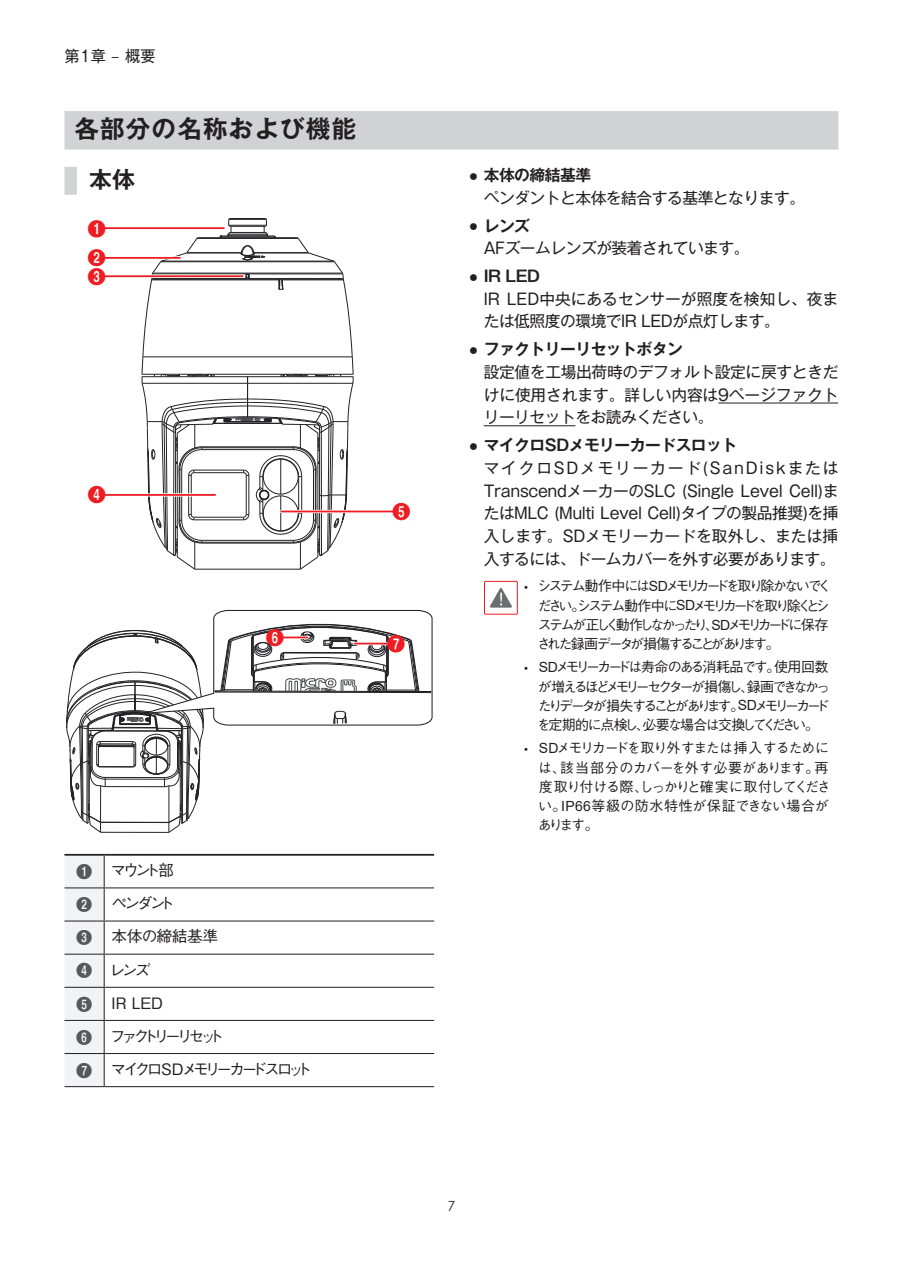
<style>
.page{position:relative;width:903px;height:1275px;background:#fff}
.page>*{position:absolute;margin:0;border:0;box-sizing:border-box;transform-origin:0 0}
.t1{font:700 24.5px "Gothic MB101 Pro De";letter-spacing:.05em;color:#231f20}
.t2{font:700 22.75px "Gothic MB101 Pro De";color:#231f20}
.t3{font:18.03px/29.8px "Numberblackfilled";color:#ee1d23}
.t4{font:15.75px/22.8px "Gothic MB101 Pro";letter-spacing:-.03em;color:#231f20;text-align:justify}
.t5{font:500 15.75px/33.1px "Gothic BBB Pro";letter-spacing:-.205em;color:#231f20}
.t6{font:700 15.75px "Gothic MB101 Pro De";letter-spacing:-.03em;color:#231f20}
.t7{font:15.75px/22.8px "Gothic MB101 Pro";color:#231f20}
.t8{font:15.75px "Gothic MB101 Pro";letter-spacing:-.03em;color:#231f20;scale:.96 1}
.t9{font:500 14px/19.2px "Gothic BBB Pr 6 N";letter-spacing:-.145em;color:#231f20;text-align:justify}
.t10{font:500 14px/19.2px "Gothic BBB Pr 6 N";letter-spacing:-.195em;color:#231f20}
.t11{font:500 14px/19.2px "Gothic BBB Pr 6 N";letter-spacing:-.05em;color:#231f20}
.t12{font:14px "Century Gothic";color:#231f20;scale:.96 1}
.s1{font-family:"Numberblackfilled";font-weight:400;color:#57585a}
.s2{font-family:"Arial";font-weight:400}
.s3{font-family:"Myriad Pro";font-weight:400}
</style>
<div class="page">
<div style="left:64px;top:111px;width:774px;height:39px;background:#d1d2d4"></div>
<div style="left:64px;top:167px;width:13px;height:28px;background:#d1d2d4"></div>
<svg style="left:141px;top:218px;width:213px;height:352px"></svg>
<hr style="left:102px;top:226px;width:122px;height:4px;background:#fff">
<hr style="left:102px;top:227px;width:122px;height:2px;background:#ee1d23">
<hr style="left:102px;top:256px;width:78px;height:3px;background:#fff">
<hr style="left:102px;top:257px;width:78px;height:2px;background:#ee1d23">
<svg style="left:141px;top:493px;width:74px;height:4px"></svg>
<hr style="left:102px;top:494px;width:113px;height:2px;background:#ee1d23">
<hr style="left:281px;top:510px;width:114px;height:3px;background:#fff">
<hr style="left:281px;top:511px;width:114px;height:1px;background:#ee1d23">
<hr style="left:102px;top:275px;width:141px;height:3px;background:#fff">
<hr style="left:102px;top:275px;width:141px;height:2px;background:#ee1d23">
<svg style="left:66px;top:609px;width:367px;height:224px"></svg>
<hr style="left:355px;top:642px;width:32px;height:3px;background:#fff">
<hr style="left:355px;top:643px;width:32px;height:1px;background:#ee1d23">
<div style="left:64px;top:856px;width:40px;height:230px;background:#f2f3f4"></div>
<hr style="left:64px;top:854px;width:40px;height:2px;background:#231f20">
<hr style="left:104px;top:854px;width:330px;height:2px;background:#231f20">
<hr style="left:104px;top:856px;width:1px;height:31px;background:#231f20">
<hr style="left:64px;top:887px;width:40px;height:1px;background:#231f20">
<hr style="left:104px;top:887px;width:330px;height:1px;background:#231f20">
<hr style="left:104px;top:888px;width:1px;height:33px;background:#231f20">
<hr style="left:64px;top:921px;width:40px;height:1px;background:#231f20">
<hr style="left:104px;top:921px;width:330px;height:1px;background:#231f20">
<hr style="left:104px;top:921px;width:1px;height:33px;background:#231f20">
<hr style="left:64px;top:954px;width:40px;height:1px;background:#231f20">
<hr style="left:104px;top:954px;width:330px;height:1px;background:#231f20">
<hr style="left:104px;top:955px;width:1px;height:32px;background:#231f20">
<hr style="left:64px;top:987px;width:40px;height:1px;background:#231f20">
<hr style="left:104px;top:987px;width:330px;height:1px;background:#231f20">
<hr style="left:104px;top:988px;width:1px;height:32px;background:#231f20">
<hr style="left:64px;top:1020px;width:40px;height:1px;background:#231f20">
<hr style="left:104px;top:1020px;width:330px;height:1px;background:#231f20">
<hr style="left:104px;top:1021px;width:1px;height:32px;background:#231f20">
<hr style="left:64px;top:1053px;width:40px;height:1px;background:#231f20">
<hr style="left:104px;top:1053px;width:330px;height:1px;background:#231f20">
<hr style="left:104px;top:1054px;width:1px;height:32px;background:#231f20">
<hr style="left:64px;top:1086px;width:40px;height:1px;background:#231f20">
<hr style="left:104px;top:1086px;width:330px;height:1px;background:#231f20">
<hr style="left:718px;top:403px;width:120px;height:1px;background:#231f20">
<hr style="left:484px;top:425px;width:91px;height:1px;background:#231f20">
<svg style="left:490px;top:588px;width:22px;height:20px"></svg>
<div style="left:484px;top:581px;width:34px;height:34px;border:1px solid #ee1d23"></div>
<p class="t8" style="left:64px;top:43px;width:96px">第1章 – 概要</p>
<h1 class="t1" style="left:74px;top:109px;width:283px">各部分の名称および機能</h1>
<h2 class="t2" style="left:89px;top:161px;width:47px">本体</h2>
<p class="t3" style="left:87px;top:213px;width:21px">1<br>2</p>
<p class="t3" style="left:87px;top:261px;width:21px">3</p>
<p class="t3" style="left:87px;top:480px;width:21px">4</p>
<p class="t3" style="left:392px;top:497px;width:21px">5</p>
<p class="t3" style="left:265px;top:623px;width:21px">6</p>
<p class="t3" style="left:387px;top:629px;width:21px">7</p>
<p class="t5" style="left:76px;top:852px;width:237px"><span class="s1">1</span> マウント部<br><span class="s1">2</span> ペンダント<br><span class="s1">3</span> 本体の締結基準<br><span class="s1">4</span> レンズ<br><span class="s1">5</span> IR LED<br><span class="s1">6</span> ファクトリーリセット<br><span class="s1">7</span> マイクロS Dメモリーカードスロット</p>
<p class="t6" style="left:469px;top:162px;width:124px"><span class="s2">●</span> 本体の締結基準</p>
<p class="t4" style="left:484px;top:184px;width:323px">ペンダントと本体を結合する基準となります。</p>
<p class="t6" style="left:469px;top:212px;width:63px"><span class="s2">●</span> レンズ</p>
<p class="t4" style="left:484px;top:235px;width:267px">AFズームレンズが装着されています。</p>
<p class="t6" style="left:469px;top:263px;width:73px"><span class="s2">●</span> IR LED</p>
<p class="t7" style="left:484px;top:285px;width:356px">IR LED中央にあるセンサーが照度を検知し、夜または低照度の環境でIR LEDが点灯します。</p>
<p class="t6" style="left:469px;top:336px;width:215px"><span class="s2">●</span> ファクトリーリセットボタン</p>
<p class="t4" style="left:484px;top:358px;width:356px">設定値を工場出荷時のデフォルト設定に戻すときだけに使用されます。詳しい内容は9ページファクトリーリセットをお読みください。</p>
<p class="t6" style="left:469px;top:432px;width:270px"><span class="s2">●</span> マイクロSDメモリーカードスロット</p>
<p class="t4" style="left:484px;top:454px;width:356px">マイクロSDメモリーカード(SanDiskまたはTranscendメーカーのSLC (Single Level Cell)またはMLC (Multi Level Cell)タイプの製品推奨)を挿入します。SDメモリーカードを取外し、または挿入するには、ドームカバーを外す必要があります。</p>
<p class="t10" style="left:537px;top:575px;width:296px;text-indent:-13px"><span class="s3">•</span> システム動作中には<span class="s2">SD</span>メモリカードを取り除かないでください。システム動作中に<span class="s2">SD</span>メモリカードを取り除くとシステムが正しく動作しなかったり、<span class="s2">SD</span>メモリカードに保存された録画データが損傷することがあります。</p>
<p class="t9" style="left:537px;top:656px;width:295px;text-indent:-13px"><span class="s3">•</span> <span class="s2">SD</span>メモリーカードは寿命のある消耗品です。使用回数が増えるほどメモリーセクターが損傷し、録画できなかったりデータが損失することがあります。<span class="s2">SD</span>メモリーカードを定期的に点検し、必要な場合は交換してください。</p>
<p class="t11" style="left:538px;top:737px;width:294px;text-indent:-14px"><span class="s3">•</span> <span class="s2">SD</span>メモリカードを取り外すまたは挿入するためには、該当部分のカバーを外す必要があります。再度取り付ける際、しっかりと確実に取付してください。<span class="s2">IP66</span>等級の防水特性が保証できない場合があります。</p>
<p class="t12" style="left:448px;top:1196px;width:9px">7</p>
</div>
